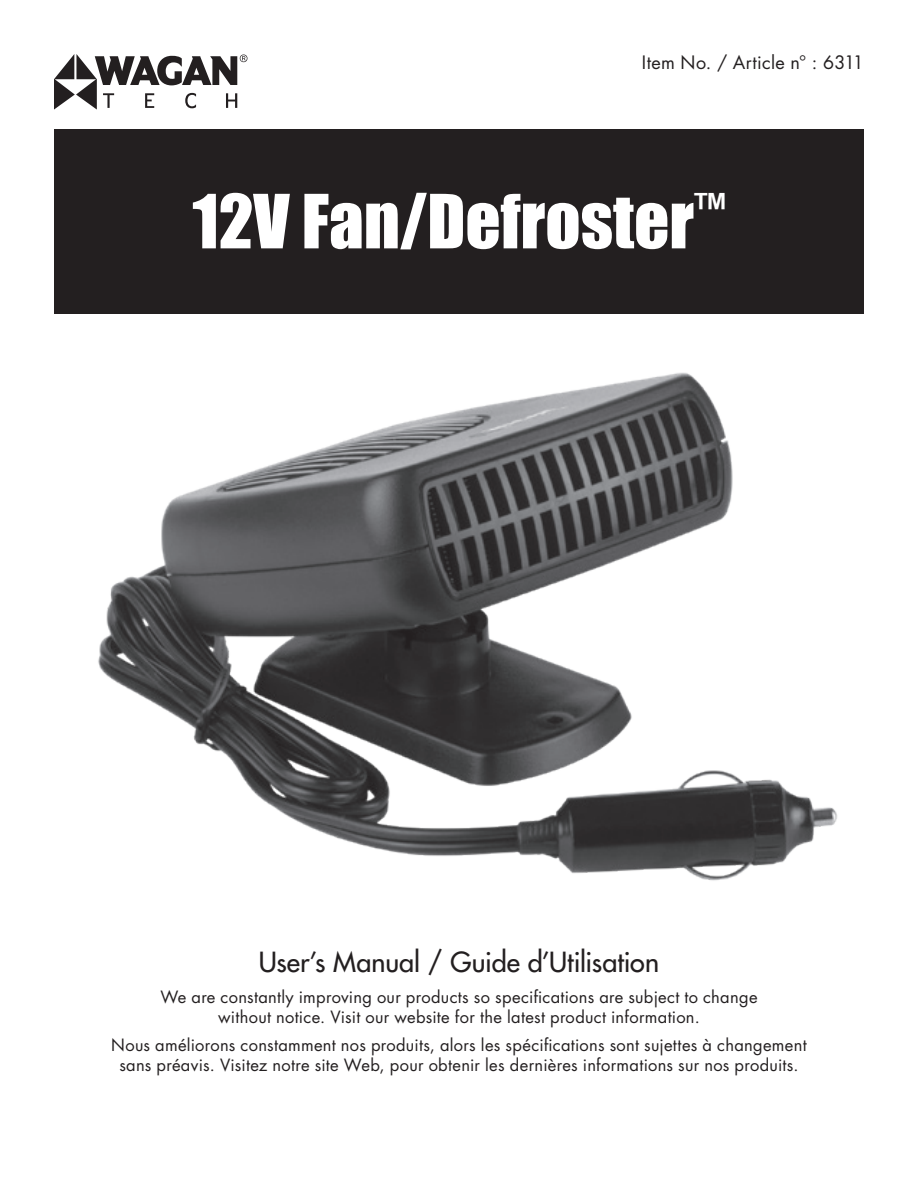
<style>
.page{position:relative;width:918px;height:1188px;background:#fff}
.page>*{position:absolute;margin:0;border:0;box-sizing:border-box;transform-origin:0 0}
.Cover_Title{font:69px "Impact";color:#fff}
.t1{font:500 27px "Futura Std";letter-spacing:-.005em;color:#231f20}
.Item{font:18px "Futura Std";letter-spacing:.02em;color:#231f20}
.Tables{font:16.5px/19.8px "Futura Std";letter-spacing:.015em;color:#231f20;text-align:center}
</style>
<div class="page">
<svg style="left:54px;top:54px;width:193px;height:56px"></svg>
<div style="left:54px;top:129px;width:810px;height:184px;background:#231f20"></div>
<img style="left:98px;top:372px;width:740px;height:509px">
<p class="Item" style="left:642px;top:51px;width:224px">Item No. / Article n° : 6311</p>
<p class="Cover_Title" style="left:192px;top:168px;width:535px">12V Fan/Defroster<sup>™</sup></p>
<p class="t1" style="left:259px;top:945px;width:402px">User’s Manual / Guide d’Utilisation</p>
<p class="Tables" style="left:160px;top:987px;width:599px">We are constantly improving our products so specifications are subject to change without notice. Visit our website for the latest product information.</p>
<p class="Tables" style="left:111px;top:1035px;width:697px">Nous améliorons constamment nos produits, alors les spécifications sont sujettes à changement sans préavis. Visitez notre site Web, pour obtenir les dernières informations sur nos produits.</p>
</div>
